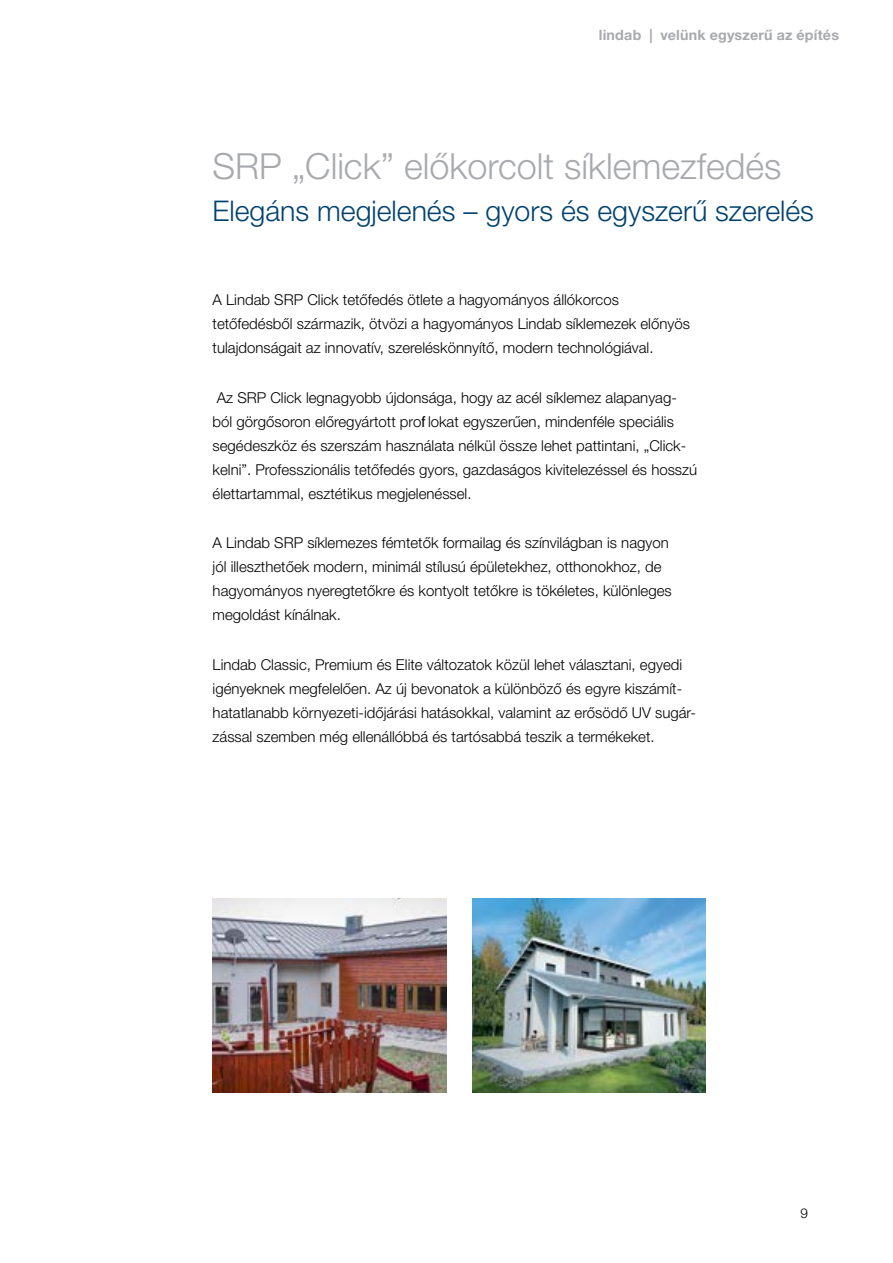
<style>
.page{position:relative;width:893px;height:1263px;background:#fff}
.page>*{position:absolute;margin:0;border:0;box-sizing:border-box;transform-origin:0 0}
.t1{font:300 36px "Helvetica Neue LT Pro";color:#a7a9ac}
.t2{font:300 28.5px "Helvetica Neue LT Pro";color:#00426f}
.t3{font:300 15px/24px "Helvetica Neue LT Pro";color:#000}
.t4{font:700 14.25px "Helvetica Neue LTH";letter-spacing:.015em;color:#a7a9ac}
.t5{font:300 13.5px "Helvetica Neue LT Pro";color:#000}
</style>
<div class="page">
<img style="left:213px;top:899px;width:233px;height:194px">
<img style="left:472px;top:899px;width:234px;height:194px">
<p class="t4" style="left:599px;top:26px;width:242px">lindab | velünk egyszerű az építés</p>
<h1 class="t1" style="left:213px;top:144px;width:570px">SRP „Click” előkorcolt síklemezfedés</h1>
<h2 class="t2" style="left:213px;top:193px;width:603px">Elegáns megjelenés – gyors és egyszerű szerelés</h2>
<p class="t3" style="left:213px;top:288px;width:479px">A Lindab SRP Click tetőfedés ötlete a hagyományos állókorcos tetőfedésből származik, ötvözi a hagyományos Lindab síklemezek előnyös tulajdonságait az innovatív, szereléskönnyítő, modern technológiával.</p>
<p class="t3" style="left:213px;top:385px;width:486px">Az SRP Click legnagyobb újdonsága, hogy az acél síklemez alapanyag-<br>ból görgősoron előregyártott profilokat egyszerűen, mindenféle speciális segédeszköz és szerszám használata nélkül össze lehet pattintani, „Click&shy;kelni”. Professzionális tetőfedés gyors, gazdaságos kivitelezéssel és hosszú élettartammal, esztétikus megjelenéssel.</p>
<p class="t3" style="left:213px;top:531px;width:461px">A Lindab SRP síklemezes fémtetők formailag és színvilágban is nagyon jól illeszthetőek modern, minimál stílusú épületekhez, otthonokhoz, de hagyományos nyeregtetőkre és kontyolt tetőkre is tökéletes, különleges megoldást kínálnak.</p>
<p class="t3" style="left:213px;top:652px;width:485px">Lindab Classic, Premium és Elite változatok közül lehet választani, egyedi igényeknek megfelelően. Az új bevonatok a különböző és egyre kiszámít&shy;hatatlanabb környezeti-időjárási hatásokkal, valamint az erősödő UV sugár&shy;zással szemben még ellenállóbbá és tartósabbá teszik a termékeket.</p>
<p class="t5" style="left:800px;top:1205px;width:9px">9</p>
</div>
